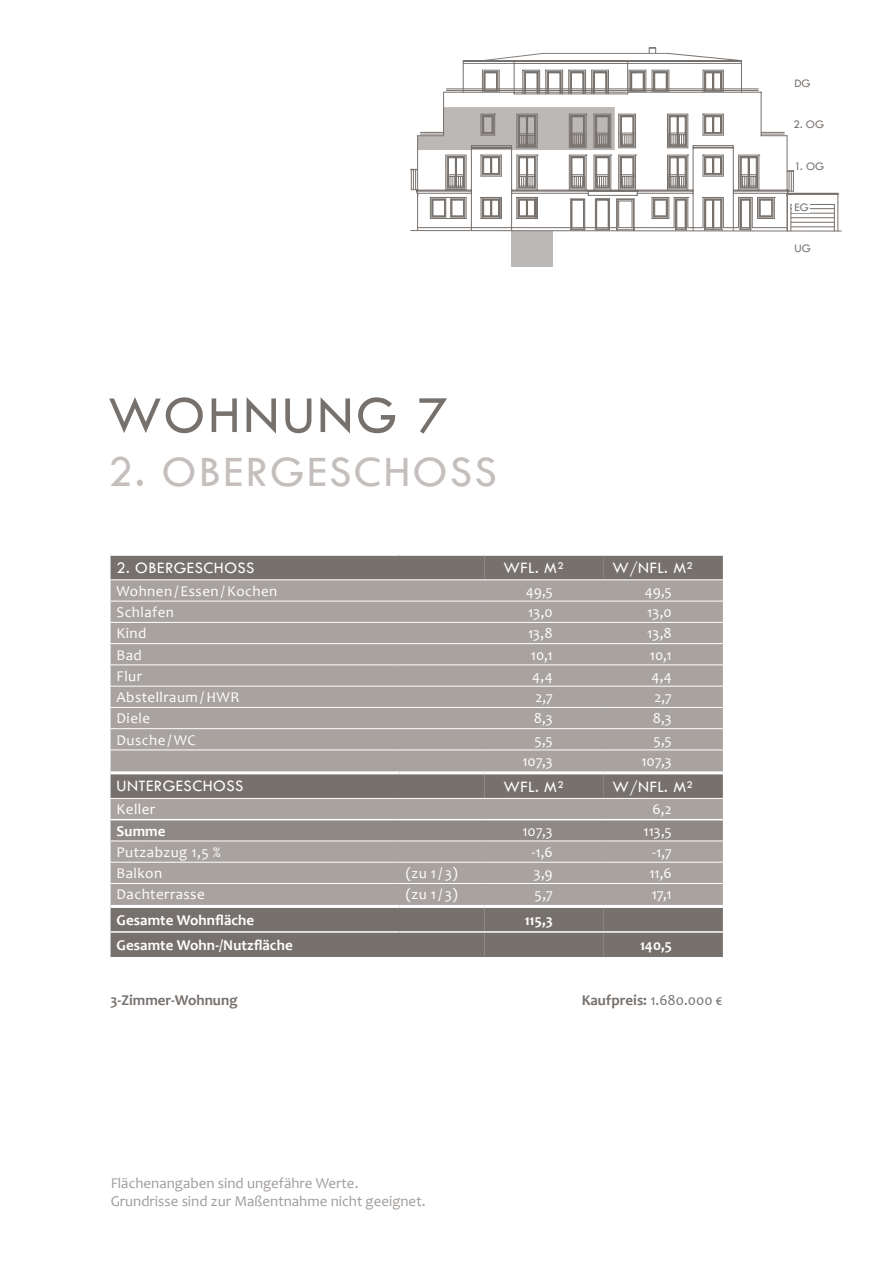
<style>
.page{position:relative;width:893px;height:1263px;background:#fff}
.page>*{position:absolute;margin:0;border:0;box-sizing:border-box;transform-origin:0 0}
.t1{font:54px "Tw Cen";letter-spacing:.05em;color:#77716d}
.t2{font:45px "Tw Cen";letter-spacing:.05em;color:#c4bfbd}
.Header-Rechts_2020{font:16.5px "Tw Cen";letter-spacing:.03em;color:#fff}
.Header-Links_2020{font:16.5px "Tw Cen";letter-spacing:.03em;color:#fff}
.Zahlen{font:15px "Candara";letter-spacing:.03em;color:#fff}
.t3{font:15px/18px "Candara";color:#77716d}
.Footer-Zahlen{font:700 15px "Candara";letter-spacing:.005em;color:#fff}
.copy{font:700 15px "Candara";color:#77716d}
.t4{font:11.85px "Tw Cen";letter-spacing:.005em;color:#77716d}
.s1{font-weight:400}
</style>
<div class="page">
<div style="left:511px;top:231px;width:41px;height:36px;background:#bbb8b6"></div>
<svg style="left:410px;top:47px;width:431px;height:184px"></svg>
<div style="left:111px;top:556px;width:612px;height:401px;background:#77716d"></div>
<div style="left:485px;top:556px;width:119px;height:401px;background:#77716d"></div>
<svg style="left:111px;top:580px;width:612px;height:325px;background:#a6a09d"></svg>
<div style="left:111px;top:820px;width:612px;height:20px;background:#8f8985"></div>
<hr style="left:111px;top:579px;width:289px;height:1px;background:#fff">
<hr style="left:400px;top:579px;width:85px;height:1px;background:#fff">
<hr style="left:485px;top:579px;width:119px;height:1px;background:#fff">
<hr style="left:604px;top:579px;width:119px;height:1px;background:#fff">
<hr style="left:111px;top:601px;width:289px;height:1px;background:#fff">
<hr style="left:400px;top:601px;width:85px;height:1px;background:#fff">
<hr style="left:485px;top:601px;width:119px;height:1px;background:#fff">
<hr style="left:604px;top:601px;width:119px;height:1px;background:#fff">
<hr style="left:111px;top:622px;width:289px;height:1px;background:#fff">
<hr style="left:400px;top:622px;width:85px;height:1px;background:#fff">
<hr style="left:485px;top:622px;width:119px;height:1px;background:#fff">
<hr style="left:604px;top:622px;width:119px;height:1px;background:#fff">
<hr style="left:111px;top:643px;width:289px;height:1px;background:#fff">
<hr style="left:400px;top:643px;width:85px;height:1px;background:#fff">
<hr style="left:485px;top:643px;width:119px;height:1px;background:#fff">
<hr style="left:604px;top:643px;width:119px;height:1px;background:#fff">
<hr style="left:111px;top:664px;width:289px;height:1px;background:#fff">
<hr style="left:400px;top:664px;width:85px;height:1px;background:#fff">
<hr style="left:485px;top:664px;width:119px;height:1px;background:#fff">
<hr style="left:604px;top:664px;width:119px;height:1px;background:#fff">
<hr style="left:111px;top:686px;width:289px;height:1px;background:#fff">
<hr style="left:400px;top:686px;width:85px;height:1px;background:#fff">
<hr style="left:485px;top:686px;width:119px;height:1px;background:#fff">
<hr style="left:604px;top:686px;width:119px;height:1px;background:#fff">
<hr style="left:111px;top:707px;width:289px;height:1px;background:#fff">
<hr style="left:400px;top:707px;width:85px;height:1px;background:#fff">
<hr style="left:485px;top:707px;width:119px;height:1px;background:#fff">
<hr style="left:604px;top:707px;width:119px;height:1px;background:#fff">
<hr style="left:111px;top:749px;width:289px;height:1px;background:#fff">
<hr style="left:400px;top:749px;width:85px;height:1px;background:#fff">
<hr style="left:485px;top:749px;width:119px;height:1px;background:#fff">
<hr style="left:604px;top:749px;width:119px;height:1px;background:#fff">
<hr style="left:111px;top:771px;width:289px;height:3px;background:#fff">
<hr style="left:400px;top:771px;width:85px;height:3px;background:#fff">
<hr style="left:111px;top:728px;width:289px;height:1px;background:#fff">
<hr style="left:400px;top:728px;width:85px;height:1px;background:#fff">
<hr style="left:485px;top:771px;width:119px;height:3px;background:#fff">
<hr style="left:604px;top:771px;width:119px;height:3px;background:#fff">
<hr style="left:485px;top:728px;width:119px;height:1px;background:#fff">
<hr style="left:604px;top:728px;width:119px;height:1px;background:#fff">
<hr style="left:111px;top:798px;width:289px;height:1px;background:#fff">
<hr style="left:400px;top:798px;width:85px;height:1px;background:#fff">
<hr style="left:485px;top:798px;width:119px;height:1px;background:#fff">
<hr style="left:604px;top:798px;width:119px;height:1px;background:#fff">
<hr style="left:111px;top:819px;width:289px;height:1px;background:#fff">
<hr style="left:400px;top:819px;width:85px;height:1px;background:#fff">
<hr style="left:111px;top:840px;width:289px;height:1px;background:#fff">
<hr style="left:400px;top:840px;width:85px;height:1px;background:#fff">
<hr style="left:485px;top:819px;width:119px;height:1px;background:#fff">
<hr style="left:604px;top:819px;width:119px;height:1px;background:#fff">
<hr style="left:485px;top:840px;width:119px;height:1px;background:#fff">
<hr style="left:604px;top:840px;width:119px;height:1px;background:#fff">
<hr style="left:111px;top:905px;width:289px;height:3px;background:#fff">
<hr style="left:400px;top:905px;width:85px;height:3px;background:#fff">
<hr style="left:485px;top:905px;width:119px;height:3px;background:#fff">
<hr style="left:604px;top:905px;width:119px;height:3px;background:#fff">
<hr style="left:111px;top:931px;width:289px;height:2px;background:#fff">
<hr style="left:400px;top:931px;width:85px;height:2px;background:#fff">
<hr style="left:111px;top:862px;width:289px;height:1px;background:#fff">
<hr style="left:400px;top:862px;width:85px;height:1px;background:#fff">
<hr style="left:111px;top:883px;width:289px;height:1px;background:#fff">
<hr style="left:400px;top:883px;width:85px;height:1px;background:#fff">
<hr style="left:485px;top:931px;width:119px;height:2px;background:#fff">
<hr style="left:604px;top:931px;width:119px;height:2px;background:#fff">
<hr style="left:485px;top:862px;width:119px;height:1px;background:#fff">
<hr style="left:604px;top:862px;width:119px;height:1px;background:#fff">
<hr style="left:485px;top:883px;width:119px;height:1px;background:#fff">
<hr style="left:604px;top:883px;width:119px;height:1px;background:#fff">
<h1 class="t1" style="left:108px;top:382px;width:341px">WOHNUNG 7</h1>
<h2 class="t2" style="left:108px;top:445px;width:390px">2. OBERGESCHOSS</h2>
<p class="Header-Links_2020" style="left:117px;top:558px;width:130px">2. OBERGESCHOSS</p>
<p class="Header-Rechts_2020" style="left:503px;top:558px;width:62px">WFL. M²</p>
<p class="Header-Rechts_2020" style="left:612px;top:558px;width:82px">W/NFL. M²</p>
<p class="Zahlen" style="left:117px;top:581px;width:162px">Wohnen / Essen / Kochen</p>
<p class="Zahlen" style="left:526px;top:581px;width:28px">49,5</p>
<p class="Zahlen" style="left:645px;top:581px;width:28px">49,5</p>
<p class="Zahlen" style="left:117px;top:603px;width:59px">Schlafen</p>
<p class="Zahlen" style="left:528px;top:603px;width:26px">13,0</p>
<p class="Zahlen" style="left:647px;top:603px;width:26px">13,0</p>
<p class="Zahlen" style="left:117px;top:624px;width:31px">Kind</p>
<p class="Zahlen" style="left:528px;top:624px;width:26px">13,8</p>
<p class="Zahlen" style="left:647px;top:624px;width:26px">13,8</p>
<p class="Zahlen" style="left:117px;top:645px;width:27px">Bad</p>
<p class="Zahlen" style="left:531px;top:645px;width:24px">10,1</p>
<p class="Zahlen" style="left:650px;top:645px;width:24px">10,1</p>
<p class="Zahlen" style="left:117px;top:666px;width:27px">Flur</p>
<p class="Zahlen" style="left:532px;top:666px;width:22px">4,4</p>
<p class="Zahlen" style="left:651px;top:666px;width:22px">4,4</p>
<p class="Zahlen" style="left:117px;top:688px;width:124px">Abstellraum / HWR</p>
<p class="Zahlen" style="left:535px;top:688px;width:19px">2,7</p>
<p class="Zahlen" style="left:654px;top:688px;width:19px">2,7</p>
<p class="Zahlen" style="left:117px;top:709px;width:35px">Diele</p>
<p class="Zahlen" style="left:534px;top:709px;width:21px">8,3</p>
<p class="Zahlen" style="left:653px;top:709px;width:21px">8,3</p>
<p class="Zahlen" style="left:117px;top:730px;width:81px">Dusche / WC</p>
<p class="Zahlen" style="left:534px;top:730px;width:20px">5,5</p>
<p class="Zahlen" style="left:653px;top:730px;width:20px">5,5</p>
<p class="Zahlen" style="left:522px;top:752px;width:32px">107,3</p>
<p class="Zahlen" style="left:641px;top:752px;width:32px">107,3</p>
<p class="Header-Links_2020" style="left:117px;top:776px;width:119px">UNTERGESCHOSS</p>
<p class="Header-Rechts_2020" style="left:503px;top:777px;width:62px">WFL. M²</p>
<p class="Header-Rechts_2020" style="left:612px;top:777px;width:82px">W/NFL. M²</p>
<p class="Zahlen" style="left:117px;top:800px;width:40px">Keller</p>
<p class="Zahlen" style="left:652px;top:800px;width:21px">6,2</p>
<p class="Footer-Zahlen" style="left:117px;top:821px;width:50px">Summe</p>
<p class="Zahlen" style="left:522px;top:821px;width:32px">107,3</p>
<p class="Zahlen" style="left:644px;top:821px;width:30px">113,5</p>
<p class="Zahlen" style="left:117px;top:843px;width:106px">Putzabzug 1,5 %</p>
<p class="Zahlen" style="left:531px;top:843px;width:23px">-1,6</p>
<p class="Zahlen" style="left:652px;top:843px;width:21px">-1,7</p>
<p class="Zahlen" style="left:117px;top:864px;width:47px">Balkon</p>
<p class="Zahlen" style="left:406px;top:864px;width:54px">(zu 1 / 3)</p>
<p class="Zahlen" style="left:534px;top:864px;width:21px">3,9</p>
<p class="Zahlen" style="left:649px;top:864px;width:24px">11,6</p>
<p class="Zahlen" style="left:117px;top:885px;width:90px">Dachterrasse</p>
<p class="Zahlen" style="left:406px;top:885px;width:54px">(zu 1 / 3)</p>
<p class="Zahlen" style="left:535px;top:885px;width:20px">5,7</p>
<p class="Zahlen" style="left:652px;top:885px;width:22px">17,1</p>
<p class="Footer-Zahlen" style="left:117px;top:911px;width:139px">Gesamte Wohnfläche</p>
<p class="Footer-Zahlen" style="left:525px;top:911px;width:30px">115,3</p>
<p class="Footer-Zahlen" style="left:117px;top:936px;width:178px">Gesamte Wohn-/Nutzfläche</p>
<p class="Footer-Zahlen" style="left:640px;top:936px;width:33px">140,5</p>
<p class="copy" style="left:111px;top:991px;width:129px">3-Zimmer-Wohnung</p>
<p class="copy" style="left:582px;top:991px;width:142px">Kaufpreis: <span class="s1">1.680.000 €</span></p>
<p class="t3" style="left:111px;top:1174px;width:316px">Flächenangaben sind ungefähre Werte.<br>Grundrisse sind zur Maßentnahme nicht geeignet.</p>
<p class="t4" style="left:794px;top:76px;width:18px">DG</p>
<p class="t4" style="left:793px;top:117px;width:32px">2. OG</p>
<p class="t4" style="left:794px;top:159px;width:31px">1. OG</p>
<p class="t4" style="left:794px;top:200px;width:16px">EG</p>
<p class="t4" style="left:794px;top:241px;width:18px">UG</p>
</div>
